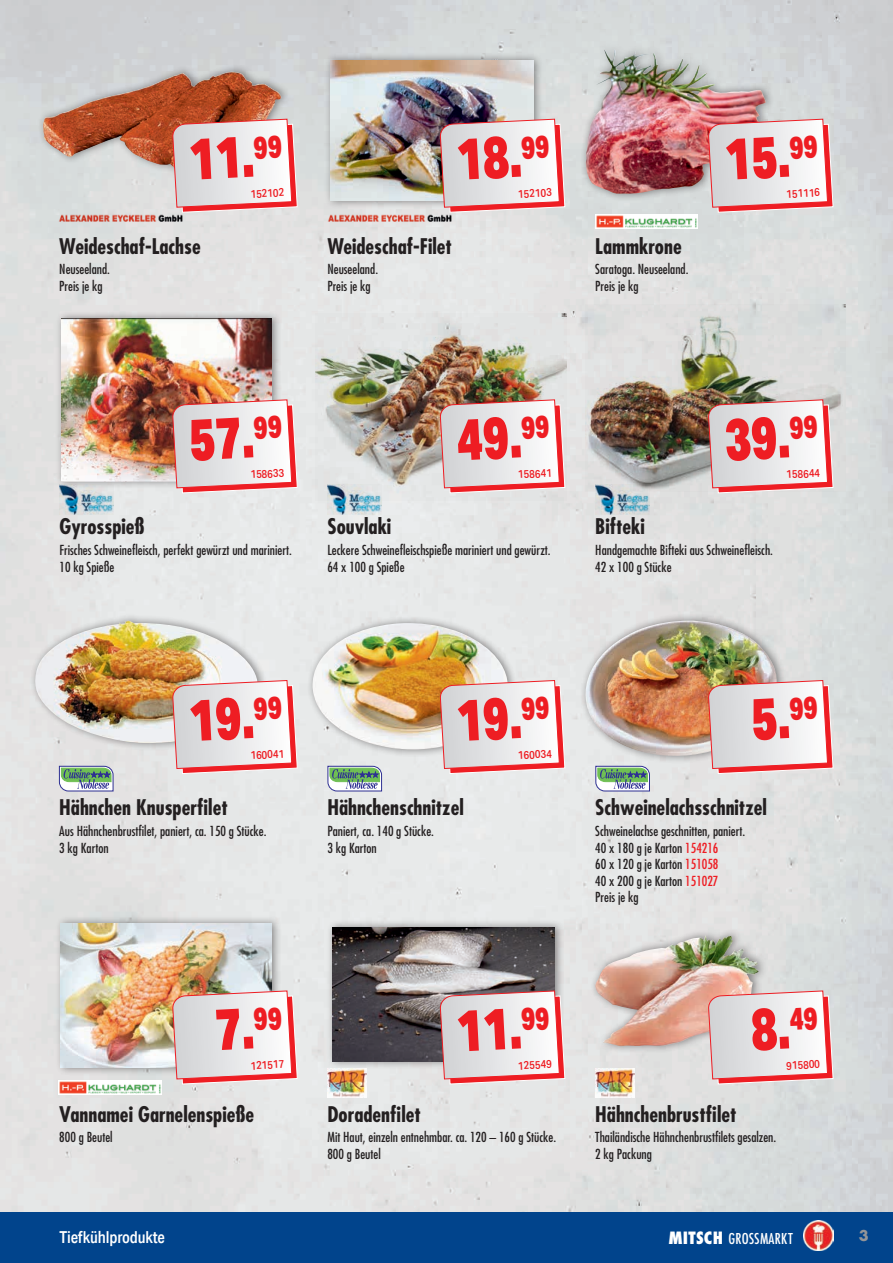
<style>
.page{position:relative;width:893px;height:1263px;background:#fff}
.page>*{position:absolute;margin:0;border:0;box-sizing:border-box;transform-origin:0 0}
.t1{font:900 58.5px "Aktiv Grotesk Cd";color:#ee1d23;scale:.9 1}
.t2{font:700 condensed 21px "Futura Std";color:#231f20}
.t3{font:500 16.5px "Aktiv Grotesk Cd";letter-spacing:-.01em;color:#fff}
.t4{font:500 16.5px "Futura PT Cond";letter-spacing:.015em;color:#fff}
.t5{font:700 16.5px "Futura PT";color:#939598}
.t6{font:condensed 13.5px/16.5px "Futura Std";color:#231f20}
.t7{font:500 11.25px "Aktiv Grotesk Cd";color:#ee1d23}
.s1{color:#ee1d23}
.s2{font-family:"Futura Std";font-weight:800;font-stretch:condensed}
</style>
<div class="page">
<img style="left:0;top:0;width:893px;height:1212px">
<div style="left:0;top:1212px;width:893px;height:51px;background:#01448c"></div>
<div style="left:55px;top:310px;width:227px;height:179px;background:#231f20;opacity:.5"></div>
<img style="left:61px;top:319px;width:211px;height:162px">
<img style="left:316px;top:314px;width:250px;height:187px">
<img style="left:586px;top:305px;width:259px;height:187px">
<div style="left:37px;top:64px;width:254px;height:128px;background:#231f20;opacity:.5"></div>
<img style="left:43px;top:72px;width:238px;height:112px">
<div style="left:325px;top:52px;width:219px;height:157px;background:#231f20;opacity:.5"></div>
<img style="left:331px;top:61px;width:202px;height:140px">
<div style="left:580px;top:42px;width:196px;height:159px;background:#231f20;opacity:.5"></div>
<img style="left:585px;top:49px;width:183px;height:145px">
<div style="left:55px;top:915px;width:227px;height:161px;background:#231f20;opacity:.5"></div>
<img style="left:61px;top:924px;width:211px;height:143px">
<div style="left:590px;top:928px;width:178px;height:126px;background:#231f20;opacity:.5"></div>
<img style="left:595px;top:935px;width:164px;height:111px">
<div style="left:30px;top:613px;width:238px;height:138px;background:#231f20;opacity:.5"></div>
<img style="left:35px;top:621px;width:223px;height:122px">
<div style="left:307px;top:615px;width:211px;height:142px;background:#231f20;opacity:.5"></div>
<img style="left:312px;top:623px;width:196px;height:126px">
<div style="left:580px;top:612px;width:207px;height:152px;background:#231f20;opacity:.5"></div>
<img style="left:584px;top:621px;width:193px;height:136px">
<div style="left:326px;top:919px;width:239px;height:151px;background:#231f20;opacity:.5"></div>
<img style="left:332px;top:927px;width:223px;height:135px">
<svg style="left:59px;top:766px;width:55px;height:25px"></svg>
<svg style="left:327px;top:766px;width:55px;height:25px"></svg>
<svg style="left:595px;top:766px;width:55px;height:25px"></svg>
<img style="left:59px;top:211px;width:126px;height:18px">
<img style="left:327px;top:211px;width:126px;height:18px">
<img style="left:59px;top:1080px;width:103px;height:15px">
<img style="left:595px;top:214px;width:103px;height:15px">
<img style="left:327px;top:1069px;width:39px;height:28px">
<img style="left:595px;top:1069px;width:39px;height:28px">
<img style="left:60px;top:484px;width:54px;height:31px">
<img style="left:327px;top:484px;width:55px;height:31px">
<img style="left:595px;top:484px;width:54px;height:31px">
<img style="left:803px;top:1220px;width:30px;height:30px">
<svg style="left:172px;top:118px;width:126px;height:95px"></svg>
<svg style="left:172px;top:399px;width:126px;height:95px"></svg>
<svg style="left:440px;top:118px;width:126px;height:95px"></svg>
<svg style="left:440px;top:399px;width:126px;height:95px"></svg>
<svg style="left:440px;top:680px;width:126px;height:94px"></svg>
<svg style="left:172px;top:680px;width:126px;height:94px"></svg>
<svg style="left:708px;top:118px;width:126px;height:95px"></svg>
<svg style="left:708px;top:399px;width:126px;height:95px"></svg>
<svg style="left:708px;top:680px;width:126px;height:94px"></svg>
<svg style="left:708px;top:990px;width:126px;height:95px"></svg>
<svg style="left:440px;top:990px;width:126px;height:95px"></svg>
<svg style="left:172px;top:990px;width:126px;height:95px"></svg>
<h1 class="t1" style="left:187px;top:122px;width:105px;rotate:-3deg">11.<sup>99</sup></h1>
<h2 class="t2" style="left:59px;top:233px;width:143px">Weideschaf-Lachse</h2>
<p class="t6" style="left:59px;top:261px;width:52px">Neuseeland.<br>Preis je kg</p>
<p class="t7" style="left:250px;top:187px;width:35px;rotate:-3deg">152102</p>
<h1 class="t1" style="left:455px;top:122px;width:105px;rotate:-3deg">18.<sup>99</sup></h1>
<h2 class="t2" style="left:327px;top:233px;width:126px">Weideschaf-Filet</h2>
<p class="t6" style="left:327px;top:261px;width:52px">Neuseeland.<br>Preis je kg</p>
<p class="t7" style="left:518px;top:187px;width:35px;rotate:-3deg">152103</p>
<h2 class="t2" style="left:595px;top:233px;width:88px">Lammkrone</h2>
<p class="t6" style="left:595px;top:261px;width:95px">Saratoga. Neuseeland.<br>Preis je kg</p>
<h1 class="t1" style="left:723px;top:122px;width:105px;rotate:-3deg">15.<sup>99</sup></h1>
<p class="t7" style="left:786px;top:187px;width:35px;rotate:-3deg">151116</p>
<h1 class="t1" style="left:187px;top:402px;width:105px;rotate:-3deg">57.<sup>99</sup></h1>
<p class="t7" style="left:250px;top:468px;width:35px;rotate:-3deg">158633</p>
<h2 class="t2" style="left:60px;top:514px;width:87px">Gyrosspieß</h2>
<p class="t6" style="left:60px;top:542px;width:234px">Frisches Schweinefleisch, perfekt gewürzt und mariniert.<br>10 kg Spieße</p>
<h1 class="t1" style="left:455px;top:402px;width:105px;rotate:-3deg">49.<sup>99</sup></h1>
<p class="t7" style="left:518px;top:468px;width:35px;rotate:-3deg">158641</p>
<h2 class="t2" style="left:327px;top:514px;width:65px">Souvlaki</h2>
<p class="t6" style="left:327px;top:542px;width:225px">Leckere Schweinefleischspieße mariniert und gewürzt.<br>64 x 100 g Spieße</p>
<h1 class="t1" style="left:723px;top:402px;width:105px;rotate:-3deg">39.<sup>99</sup></h1>
<p class="t7" style="left:786px;top:468px;width:35px;rotate:-3deg">158644</p>
<h2 class="t2" style="left:595px;top:514px;width:51px">Bifteki</h2>
<p class="t6" style="left:595px;top:542px;width:179px">Handgemachte Bifteki aus Schweinefleisch.<br>42 x 100 g Stücke</p>
<h1 class="t1" style="left:187px;top:683px;width:105px;rotate:-3deg">19.<sup>99</sup></h1>
<p class="t7" style="left:250px;top:748px;width:35px;rotate:-3deg">160041</p>
<h2 class="t2" style="left:59px;top:795px;width:170px">Hähnchen Knusperfilet</h2>
<p class="t6" style="left:59px;top:823px;width:209px">Aus Hähnchenbrustfilet, paniert, ca. 150 g Stücke.<br>3 kg Karton</p>
<h1 class="t1" style="left:213px;top:992px;width:76px;rotate:-3deg">7.<sup>99</sup></h1>
<p class="t7" style="left:250px;top:1059px;width:35px;rotate:-3deg">121517</p>
<h2 class="t2" style="left:59px;top:1101px;width:196px">Vannamei Garnelenspieße</h2>
<p class="t6" style="left:59px;top:1129px;width:55px">800 g Beutel</p>
<h1 class="t1" style="left:455px;top:683px;width:105px;rotate:-3deg">19.<sup>99</sup></h1>
<h2 class="t2" style="left:327px;top:795px;width:138px">Hähnchenschnitzel</h2>
<p class="t6" style="left:327px;top:823px;width:108px">Paniert, ca. 140 g Stücke.<br>3 kg Karton</p>
<p class="t7" style="left:518px;top:748px;width:35px;rotate:-3deg">160034</p>
<h1 class="t1" style="left:749px;top:681px;width:76px;rotate:-3deg">5.<sup>99</sup></h1>
<h2 class="t2" style="left:595px;top:795px;width:173px">Schweinelachsschnitzel</h2>
<p class="t6" style="left:595px;top:823px;width:151px">Schweinelachse geschnitten, paniert.<br>40 x 180 g je Karton <span class="s1">154216<br></span>60 x 120 g je Karton <span class="s1">151058<br></span>40 x 200 g je Karton <span class="s1">151027<br></span>Preis je kg</p>
<h1 class="t1" style="left:455px;top:993px;width:105px;rotate:-3deg">11.<sup>99</sup></h1>
<p class="t7" style="left:518px;top:1059px;width:35px;rotate:-3deg">125549</p>
<h2 class="t2" style="left:327px;top:1101px;width:95px">Doradenfilet</h2>
<p class="t6" style="left:327px;top:1129px;width:230px">Mit Haut, einzeln entnehmbar. ca. 120 – 160 g Stücke.<br>800 g Beutel</p>
<h1 class="t1" style="left:749px;top:992px;width:76px;rotate:-3deg">8.<sup>49</sup></h1>
<p class="t7" style="left:786px;top:1059px;width:35px;rotate:-3deg">915800</p>
<h2 class="t2" style="left:595px;top:1101px;width:143px">Hähnchenbrustfilet</h2>
<p class="t6" style="left:595px;top:1129px;width:182px">Thailändische Hähnchenbrustfilets gesalzen.<br>2 kg Packung</p>
<p class="t3" style="left:60px;top:1227px;width:107px">Tiefkühlprodukte</p>
<p class="t5" style="left:859px;top:1225px;width:11px">3</p>
<p class="t4" style="left:669px;top:1229px;width:125px"><span class="s2">MITSCH</span> GROSSMARKT</p>
</div>
